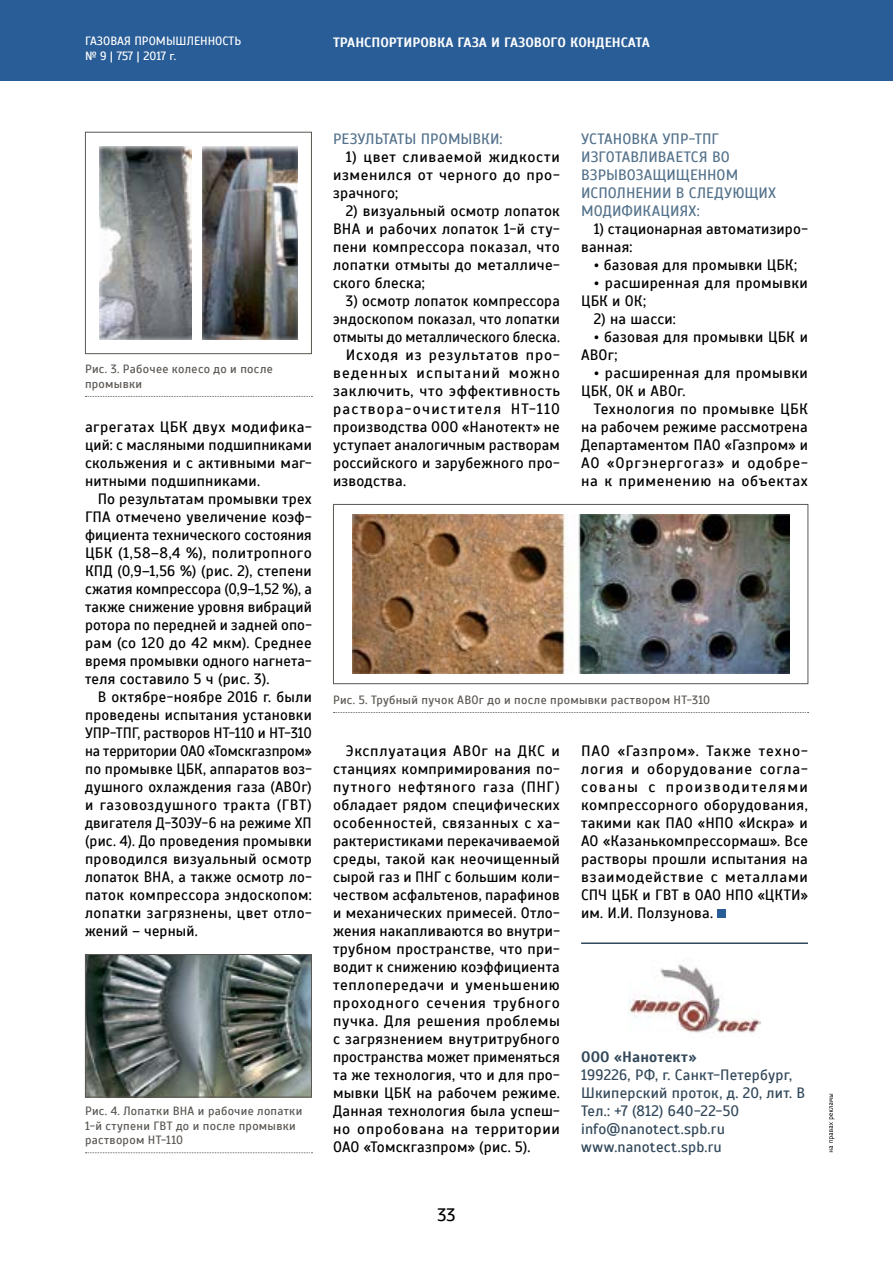
<style>
.page{position:relative;width:893px;height:1263px;background:#fff}
.page>*{position:absolute;margin:0;border:0;box-sizing:border-box;transform-origin:0 0}
.t1{font:18px "Scada";color:#000}
.t2{font:15px/18px "Scada";letter-spacing:.02em;color:#000;text-align:justify}
.t3{font:15px/18px "Scada";letter-spacing:.015em;color:#32485a}
.t4{font:15px/18px "Scada";letter-spacing:.005em;color:#54728b}
.t5{font:15px "Scada";color:#000;scale:.96 1}
.t6{font:15px "Scada";letter-spacing:.08em;color:#000}
.t7{font:15px "Scada";letter-spacing:.05em;color:#000}
.t8{font:15px "Scada";letter-spacing:.075em;color:#000}
.t9{font:700 15px "Scada";letter-spacing:.01em;color:#32485a}
.t10{font:700 13.5px "Scada";color:#fff}
.t11{font:12px/14.4px "Scada";letter-spacing:.025em;color:#5b5753}
.t12{font:12px/14.4px "Scada";color:#fff}
</style>
<div class="page">
<div style="left:0;top:0;width:893px;height:81px;background:#295d97"></div>
<div style="left:717px;top:909px;width:9px;height:9px;background:#295d97"></div>
<hr style="left:581px;top:942px;width:227px;height:2px;background:#32485a">
<svg style="left:829px;top:1094px;width:5px;height:58px"></svg>
<img style="left:628px;top:958px;width:132px;height:75px">
<svg style="left:85px;top:396px;width:227px;height:1px"></svg>
<svg style="left:333px;top:712px;width:475px;height:1px"></svg>
<svg style="left:85px;top:1152px;width:227px;height:1px"></svg>
<img style="left:352px;top:515px;width:437px;height:158px">
<div style="left:333px;top:504px;width:475px;height:180px;border:1px solid #5b5753"></div>
<img style="left:87px;top:956px;width:223px;height:139px">
<div style="left:85px;top:954px;width:227px;height:143px;border:1px solid #5b5753"></div>
<div style="left:85px;top:132px;width:227px;height:222px;border:1px solid #5b5753"></div>
<img style="left:99px;top:147px;width:92px;height:192px">
<img style="left:203px;top:147px;width:94px;height:192px">
<p class="t12" style="left:85px;top:34px;width:158px">ГАЗОВАЯ ПРОМЫШЛЕННОСТЬ № 9 | 757 | 2017 г.</p>
<p class="t10" style="left:333px;top:34px;width:318px">ТРАНСПОРТИРОВКА ГАЗА И ГАЗОВОГО КОНДЕНСАТА</p>
<p class="t11" style="left:85px;top:362px;width:189px">Рис. 3. Рабочее колесо до и после промывки</p>
<p class="t2" style="left:85px;top:418px;width:228px">агрегатах ЦБК двух модифика&shy;ций: с масляными подшипниками скольжения и с активными маг&shy;нитными подшипниками.</p>
<p class="t2" style="left:85px;top:490px;width:228px;text-indent:13px">По результатам промывки трех ГПА отмечено увеличение коэф&shy;фициента технического состояния ЦБК (1,58–8,4 %), политропного КПД (0,9–1,56 %) (рис. 2), степени сжатия компрессора (0,9–1,52 %), а также снижение уровня вибраций ротора по передней и задней опо&shy;рам (со 120 до 42 мкм). Среднее время промывки одного нагнета&shy;теля составило 5 ч (рис. 3).</p>
<p class="t2" style="left:85px;top:688px;width:228px;text-indent:13px">В октябре-ноябре 2016 г. были проведены испытания установки УПР-ТПГ, растворов НТ-110 и НТ-310 на территории ОАО «Томскгазпром» по промывке ЦБК, аппаратов воз&shy;душного охлаждения газа (АВОг) и газовоздушного тракта (ГВТ) двигателя Д-30ЭУ-6 на режиме ХП (рис. 4). До проведения промывки проводился визуальный осмотр лопаток ВНА, а также осмотр ло&shy;паток компрессора эндоскопом: лопатки загрязнены, цвет отло&shy;жений – черный.</p>
<p class="t11" style="left:85px;top:1104px;width:219px">Рис. 4. Лопатки ВНА и рабочие лопатки<br>1-й ступени ГВТ до и после промывки раствором НТ-110</p>
<p class="t4" style="left:333px;top:130px;width:171px">РЕЗУЛЬТАТЫ ПРОМЫВКИ:</p>
<p class="t2" style="left:333px;top:148px;width:228px;text-indent:13px">1) цвет сливаемой жидкости изменился от черного до про&shy;зрачного;</p>
<p class="t2" style="left:333px;top:202px;width:228px;text-indent:13px">2) визуальный осмотр лопаток ВНА и рабочих лопаток 1-й сту&shy;пени компрессора показал, что лопатки отмыты до металличе&shy;ского блеска;</p>
<p class="t2" style="left:346px;top:292px;width:216px">3) осмотр лопаток компрессора</p>
<p class="t2" style="left:333px;top:310px;width:228px">эндоскопом показал, что лопатки</p>
<p class="t5" style="left:333px;top:328px;width:238px">отмыты до металлического блеска.</p>
<p class="t7" style="left:346px;top:346px;width:216px">Исходя из результатов про-</p>
<p class="t8" style="left:333px;top:364px;width:228px">веденных испытаний можно</p>
<p class="t2" style="left:333px;top:382px;width:228px">заключить, что эффективность</p>
<p class="t6" style="left:333px;top:400px;width:228px">раствора-очистителя НТ-110</p>
<p class="t2" style="left:333px;top:418px;width:228px">производства ООО «Нанотект» не</p>
<p class="t2" style="left:333px;top:436px;width:228px">уступает аналогичным растворам</p>
<p class="t2" style="left:333px;top:454px;width:228px">российского и зарубежного про-</p>
<p class="t2" style="left:333px;top:472px;width:74px">изводства.</p>
<p class="t4" style="left:581px;top:130px;width:196px">УСТАНОВКА УПР-ТПГ<br>ИЗГОТАВЛИВАЕТСЯ ВО<br>ВЗРЫВОЗАЩИЩЕННОМ<br>ИСПОЛНЕНИИ В СЛЕДУЮЩИХ<br>МОДИФИКАЦИЯХ:</p>
<p class="t2" style="left:581px;top:220px;width:228px;text-indent:13px">1) стационарная автоматизиро&shy;ванная:</p>
<p class="t2" style="left:594px;top:256px;width:205px">• базовая для промывки ЦБК;</p>
<p class="t2" style="left:581px;top:274px;width:228px;text-indent:13px">• расширенная для промывки<br>ЦБК и ОК;</p>
<p class="t2" style="left:594px;top:310px;width:83px">2) на шасси:</p>
<p class="t2" style="left:581px;top:328px;width:228px;text-indent:13px">• базовая для промывки ЦБК и<br>АВОг;</p>
<p class="t2" style="left:581px;top:364px;width:228px;text-indent:13px">• расширенная для промывки<br>ЦБК, ОК и АВОг.</p>
<p class="t2" style="left:581px;top:400px;width:228px;text-indent:13px">Технология по промывке ЦБК на рабочем режиме рассмотрена Департаментом ПАО «Газпром» и АО «Оргэнергогаз» и одобре&shy;на к применению на объектах</p>
<p class="t11" style="left:333px;top:692px;width:379px">Рис. 5. Трубный пучок АВОг до и после промывки раствором НТ-310</p>
<p class="t2" style="left:333px;top:742px;width:228px;text-indent:13px">Эксплуатация АВОг на ДКС и станциях компримирования по&shy;путного нефтяного газа (ПНГ) обладает рядом специфических особенностей, связанных с ха&shy;рактеристиками перекачиваемой среды, такой как неочищенный сырой газ и ПНГ с большим коли&shy;чеством асфальтенов, парафинов и механических примесей. Отло&shy;жения накапливаются во внутри&shy;трубном пространстве, что при&shy;водит к снижению коэффициента теплопередачи и уменьшению проходного сечения трубного пучка. Для решения проблемы с загрязнением внутритрубного пространства может применяться та же технология, что и для про&shy;мывки ЦБК на рабочем режиме.<br>Данная технология была успеш&shy;но опробована на территории ОАО «Томскгазпром» (рис. 5).</p>
<p class="t1" style="left:437px;top:1204px;width:20px">33</p>
<p class="t2" style="left:581px;top:742px;width:228px">ПАО «Газпром». Также техно&shy;логия и оборудование согла&shy;сованы с производителями компрессорного оборудования, такими как ПАО «НПО «Искра» и АО «Казанькомпрессормаш». Все растворы прошли испытания на взаимодействие с металлами СПЧ ЦБК и ГВТ в ОАО НПО «ЦКТИ» им. И.И. Ползунова.</p>
<p class="t9" style="left:581px;top:1048px;width:117px">ООО «Нанотект»</p>
<p class="t3" style="left:581px;top:1066px;width:226px">199226, РФ, г. Санкт-Петербург,<br>Шкиперский проток, д. 20, лит. В<br>Тел.: +7 (812) 640-22-50 info@nanotect.spb.ru www.nanotect.spb.ru</p>
</div>
